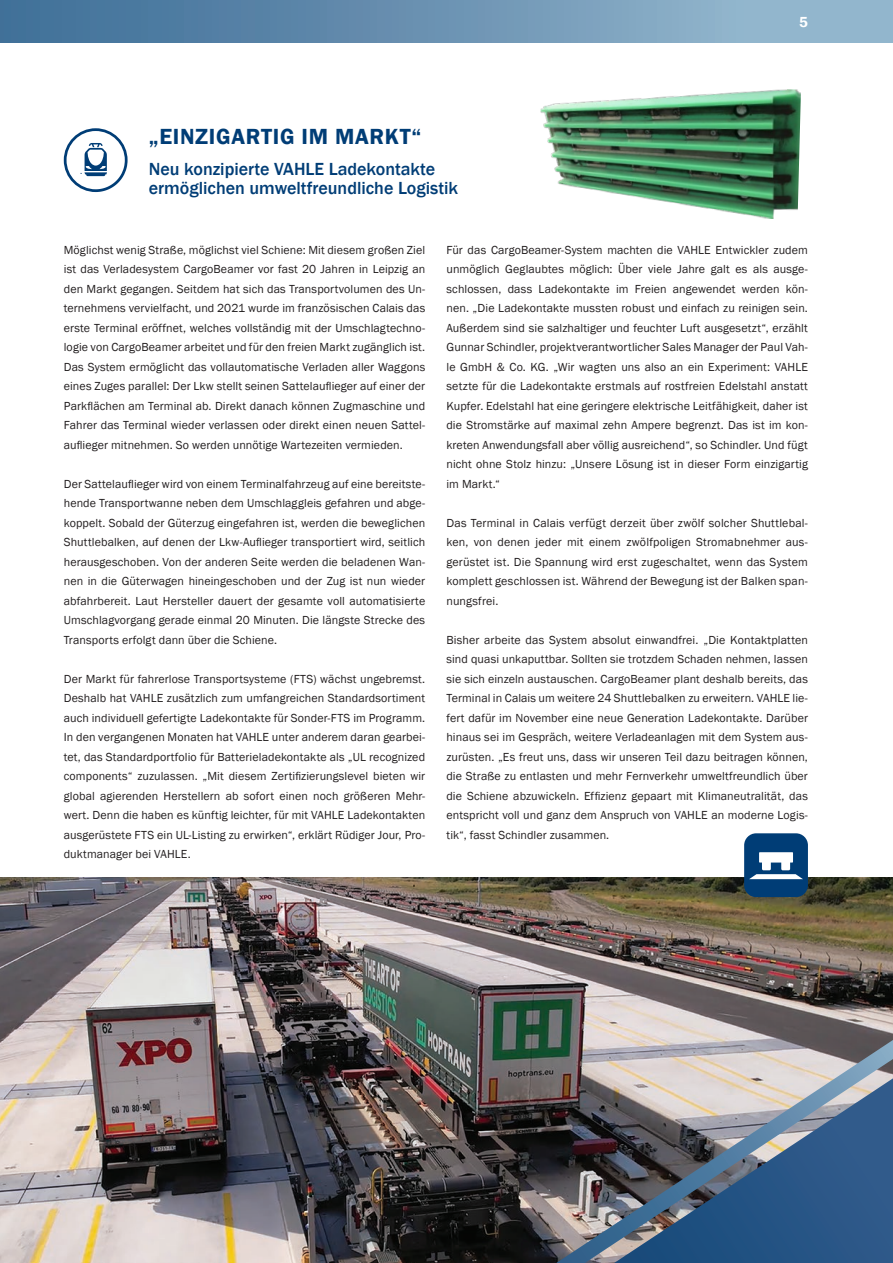
<style>
.page{position:relative;width:893px;height:1263px;background:#fff}
.page>*{position:absolute;margin:0;border:0;box-sizing:border-box;transform-origin:0 0}
.t1{font:600 22.5px "Franklin Gothic";letter-spacing:.03em;color:#003d76}
.t2{font:500 18px/19.5px "Franklin Gothic";color:#003d76}
.t3{font:600 15px "Franklin Gothic";color:#fff}
.t4{font:12px/19.5px "Franklin Gothic";letter-spacing:.01em;color:#231f20;text-align:justify}
</style>
<div class="page">
<img style="left:0;top:878px;width:893px;height:385px">
<svg style="left:64px;top:128px;width:64px;height:64px"></svg>
<div style="left:744px;top:833px;width:64px;height:64px;background:#003d76;border-radius:12px"></div>
<svg style="left:749px;top:874px;width:54px;height:5px"></svg>
<div style="left:759px;top:852px;width:34px;height:10px;background:#fff"></div>
<div style="left:762px;top:857px;width:9px;height:13px;background:#fff"></div>
<div style="left:781px;top:857px;width:9px;height:13px;background:#fff"></div>
<img style="left:556px;top:1040px;width:337px;height:223px">
<img style="left:540px;top:89px;width:261px;height:130px">
<div style="left:0;top:0;width:893px;height:43px;background:linear-gradient(to right,#3e6d96,#9cbed3)"></div>
<h1 class="t1" style="left:149px;top:123px;width:274px">„EINZIGARTIG IM MARKT“</h1>
<h2 class="t2" style="left:149px;top:159px;width:311px">Neu konzipierte VAHLE Ladekontakte ermöglichen umweltfreundliche Logistik</h2>
<p class="t3" style="left:799px;top:13px;width:10px">5</p>
<p class="t4" style="left:64px;top:240px;width:363px">Möglichst wenig Straße, möglichst viel Schiene: Mit diesem großen Ziel ist das Verladesystem CargoBeamer vor fast 20 Jahren in Leipzig an den Markt gegangen. Seitdem hat sich das Transportvolumen des Un&shy;ternehmens vervielfacht, und 2021 wurde im französischen Calais das erste Terminal eröffnet, welches vollständig mit der Umschlagtechno&shy;logie von CargoBeamer arbeitet und für den freien Markt zugänglich ist.<br>Das System ermöglicht das vollautomatische Verladen aller Waggons eines Zuges parallel: Der Lkw stellt seinen Sattelauflieger auf einer der Parkflächen am Terminal ab. Direkt danach können Zugmaschine und Fahrer das Terminal wieder verlassen oder direkt einen neuen Sattel&shy;auflieger mitnehmen. So werden unnötige Wartezeiten vermieden.</p>
<p class="t4" style="left:64px;top:474px;width:363px">Der Sattelauflieger wird von einem Terminalfahrzeug auf eine bereitste&shy;hende Transportwanne neben dem Umschlaggleis gefahren und abge&shy;koppelt. Sobald der Güterzug eingefahren ist, werden die beweglichen Shuttlebalken, auf denen der Lkw-Auflieger transportiert wird, seitlich herausgeschoben. Von der anderen Seite werden die beladenen Wan&shy;nen in die Güterwagen hineingeschoben und der Zug ist nun wieder abfahrbereit. Laut Hersteller dauert der gesamte voll automatisierte Umschlagvorgang gerade einmal 20 Minuten. Die längste Strecke des Transports erfolgt dann über die Schiene.</p>
<p class="t4" style="left:64px;top:669px;width:363px">Der Markt für fahrerlose Transportsysteme (FTS) wächst ungebremst.<br>Deshalb hat VAHLE zusätzlich zum umfangreichen Standardsortiment auch individuell gefertigte Ladekontakte für Sonder-FTS im Programm.<br>In den vergangenen Monaten hat VAHLE unter anderem daran gearbei&shy;tet, das Standardportfolio für Batterieladekontakte als „UL recognized components“ zuzulassen. „Mit diesem Zertifizierungslevel bieten wir global agierenden Herstellern ab sofort einen noch größeren Mehr&shy;wert. Denn die haben es künftig leichter, für mit VAHLE Ladekontakten ausgerüstete FTS ein UL-Listing zu erwirken“, erklärt Rüdiger Jour, Pro&shy;duktmanager bei VAHLE.</p>
<p class="t4" style="left:446px;top:240px;width:363px">Für das CargoBeamer-System machten die VAHLE Entwickler zudem unmöglich Geglaubtes möglich: Über viele Jahre galt es als ausge&shy;schlossen, dass Ladekontakte im Freien angewendet werden kön&shy;nen. „Die Ladekontakte mussten robust und einfach zu reinigen sein.<br>Außerdem sind sie salzhaltiger und feuchter Luft ausgesetzt“, erzählt Gunnar Schindler, projektverantwortlicher Sales Manager der Paul Vah&shy;le GmbH &amp; Co. KG. „Wir wagten uns also an ein Experiment: VAHLE setzte für die Ladekontakte erstmals auf rostfreien Edelstahl anstatt Kupfer. Edelstahl hat eine geringere elektrische Leitfähigkeit, daher ist die Stromstärke auf maximal zehn Ampere begrenzt. Das ist im kon&shy;kreten Anwendungsfall aber völlig ausreichend“, so Schindler. Und fügt nicht ohne Stolz hinzu: „Unsere Lösung ist in dieser Form einzigartig im Markt.“</p>
<p class="t4" style="left:446px;top:513px;width:363px">Das Terminal in Calais verfügt derzeit über zwölf solcher Shuttlebal&shy;ken, von denen jeder mit einem zwölfpoligen Stromabnehmer aus&shy;gerüstet ist. Die Spannung wird erst zugeschaltet, wenn das System komplett geschlossen ist. Während der Bewegung ist der Balken span&shy;nungsfrei.</p>
<p class="t4" style="left:446px;top:630px;width:363px">Bisher arbeite das System absolut einwandfrei. „Die Kontaktplatten sind quasi unkaputtbar. Sollten sie trotzdem Schaden nehmen, lassen sie sich einzeln austauschen. CargoBeamer plant deshalb bereits, das Terminal in Calais um weitere 24 Shuttlebalken zu erweitern. VAHLE lie&shy;fert dafür im November eine neue Generation Ladekontakte. Darüber hinaus sei im Gespräch, weitere Verladeanlagen mit dem System aus&shy;zurüsten. „Es freut uns, dass wir unseren Teil dazu beitragen können, die Straße zu entlasten und mehr Fernverkehr umweltfreundlich über die Schiene abzuwickeln. Effizienz gepaart mit Klimaneutralität, das entspricht voll und ganz dem Anspruch von VAHLE an moderne Logis&shy;tik“, fasst Schindler zusammen.</p>
</div>
